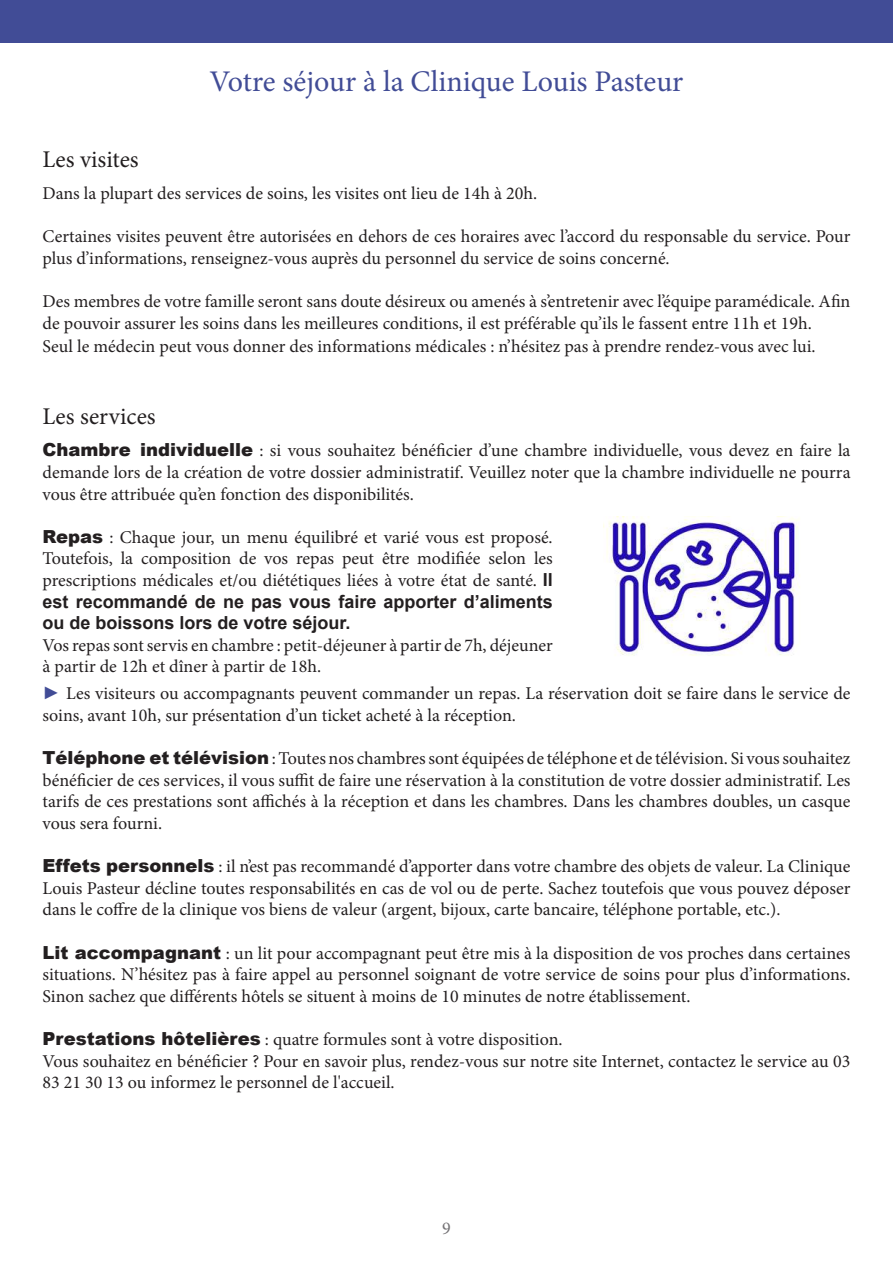
<style>
.page{position:relative;width:893px;height:1263px;background:#fff}
.page>*{position:absolute;margin:0;border:0;box-sizing:border-box;transform-origin:0 0}
.t1{font:30px "Minion Pro";color:#414c96}
.t2{font:24px "Minion Pro";color:#231f20}
.t3{font:18px/21.6px "Minion Pro";color:#231f20}
.t4{font:700 18px/21.6px "Arial";color:#231f20}
.t5{font:18px "Minion Pro";color:#747275}
.s1{font-family:"Arial";font-weight:900}
.s2{font-family:"Arial";font-weight:700}
.s3{font-family:"Arial";font-weight:700;color:#414c96}
</style>
<div class="page">
<div style="left:0;top:0;width:893px;height:43px;background:#414c96"></div>
<img style="left:604px;top:517px;width:196px;height:139px">
<h1 class="t1" style="left:210px;top:61px;width:475px">Votre séjour à la Clinique Louis Pasteur</h1>
<h2 class="t2" style="left:43px;top:143px;width:98px">Les visites</h2>
<p class="t3" style="left:43px;top:182px;width:496px">Dans la plupart des services de soins, les visites ont lieu de 14h à 20h.</p>
<p class="t3" style="left:43px;top:226px;width:809px">Certaines visites peuvent être autorisées en dehors de ces horaires avec l’accord du responsable du service. Pour plus d’informations, renseignez-vous auprès du personnel du service de soins concerné.</p>
<p class="t3" style="left:43px;top:290px;width:809px">Des membres de votre famille seront sans doute désireux ou amenés à s’entretenir avec l’équipe paramédicale. Afin de pouvoir assurer les soins dans les meilleures conditions, il est préférable qu’ils le fassent entre 11h et 19h.</p>
<p class="t3" style="left:43px;top:335px;width:775px">Seul le médecin peut vous donner des informations médicales : n’hésitez pas à prendre rendez-vous avec lui.</p>
<h2 class="t2" style="left:43px;top:400px;width:115px">Les services</h2>
<p class="t3" style="left:43px;top:440px;width:809px;text-align:justify"><span class="s1">Chambre individuelle</span> : si vous souhaitez bénéficier d’une chambre individuelle, vous devez en faire la demande lors de la création de votre dossier administratif. Veuillez noter que la chambre individuelle ne pourra vous être attribuée qu’en fonction des disponibilités.</p>
<p class="t3" style="left:43px;top:526px;width:512px;text-align:justify"><span class="s1">Repas</span> : Chaque jour, un menu équilibré et varié vous est proposé.<br>Toutefois, la composition de vos repas peut être modifiée selon les prescriptions médicales et/ou diététiques liées à votre état de santé. <span class="s2">Il</span></p>
<p class="t4" style="left:43px;top:591px;width:512px">est recommandé de ne pas vous faire apporter d’aliments ou de boissons lors de votre séjour.</p>
<p class="t3" style="left:43px;top:634px;width:512px">Vos repas sont servis en chambre : petit-déjeuner à partir de 7h, déjeuner à partir de 12h et dîner à partir de 18h.</p>
<p class="t3" style="left:43px;top:683px;width:809px"><span class="s3">►</span> Les visiteurs ou accompagnants peuvent commander un repas. La réservation doit se faire dans le service de soins, avant 10h, sur présentation d’un ticket acheté à la réception.</p>
<p class="t3" style="left:43px;top:748px;width:809px;text-align:justify"><span class="s1">Téléphone et télévision</span> : Toutes nos chambres sont équipées de téléphone et de télévision. Si vous souhaitez bénéficier de ces services, il vous suffit de faire une réservation à la constitution de votre dossier administratif. Les tarifs de ces prestations sont affichés à la réception et dans les chambres. Dans les chambres doubles, un casque vous sera fourni.</p>
<p class="t3" style="left:43px;top:856px;width:809px;text-align:justify"><span class="s1">Effets personnels</span> : il n’est pas recommandé d’apporter dans votre chambre des objets de valeur. La Clinique Louis Pasteur décline toutes responsabilités en cas de vol ou de perte. Sachez toutefois que vous pouvez déposer dans le coffre de la clinique vos biens de valeur (argent, bijoux, carte bancaire, téléphone portable, etc.).</p>
<p class="t3" style="left:43px;top:942px;width:809px;text-align:justify"><span class="s1">Lit accompagnant</span> : un lit pour accompagnant peut être mis à la disposition de vos proches dans certaines situations. N’hésitez pas à faire appel au personnel soignant de votre service de soins pour plus d’informations.<br>Sinon sachez que différents hôtels se situent à moins de 10 minutes de notre établissement.</p>
<p class="t3" style="left:43px;top:1028px;width:809px"><span class="s1">Prestations hôtelières</span> : quatre formules sont à votre disposition.<br>Vous souhaitez en bénéficier ? Pour en savoir plus, rendez-vous sur notre site Internet, contactez le service au 03<br>83 21 30 13 ou informez le personnel de l'accueil.</p>
<p class="t5" style="left:442px;top:1216px;width:10px">9</p>
</div>
